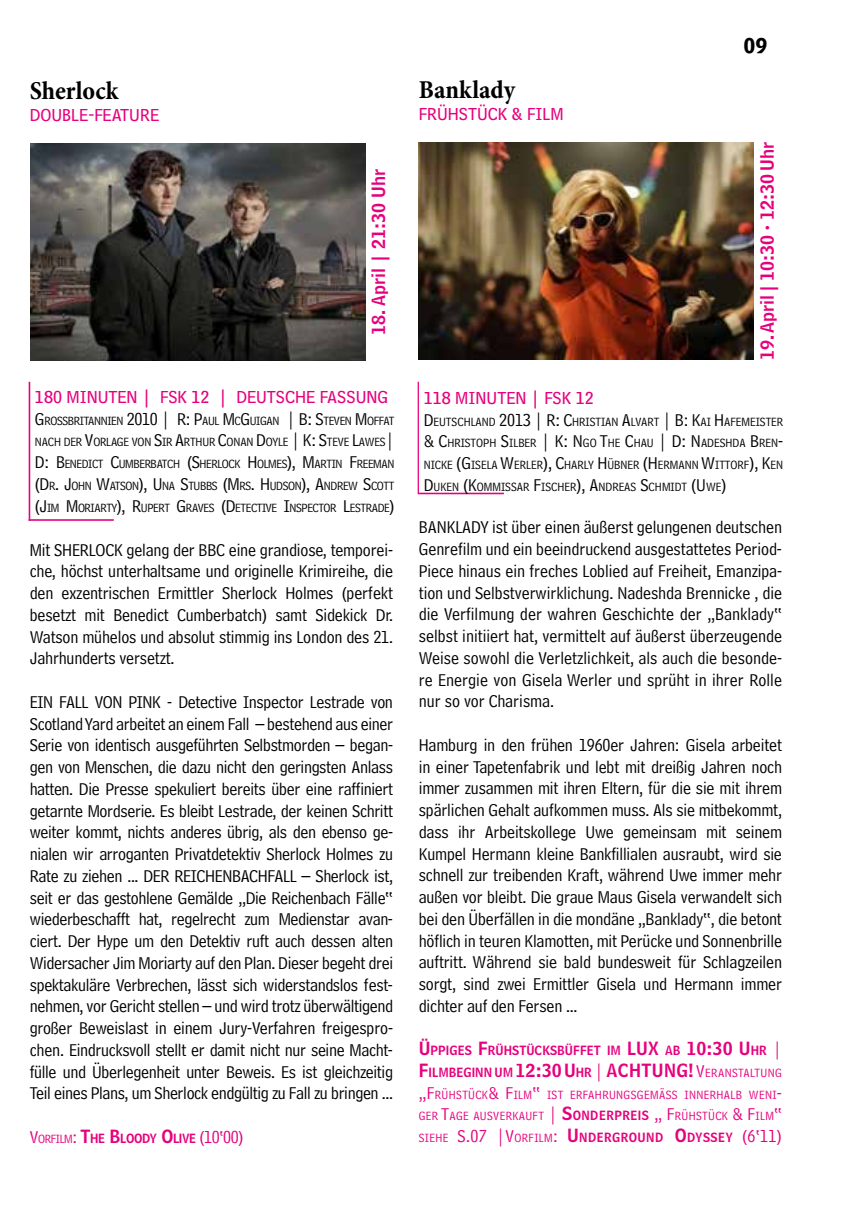
<style>
.page{position:relative;width:857px;height:1225px;background:#fff}
.page>*{position:absolute;margin:0;border:0;box-sizing:border-box;transform-origin:0 0}
.t1{font:700 condensed 26px "Minion Pro";color:#000}
.t2{font:18px/21.8px "Bell Centennial Address";letter-spacing:-.01em;color:#000;text-align:justify}
.t3{font:18px "Bell Centennial Sub Caption";color:#e6007d}
.t4{font:18px/21.8px "Bell Centennial Name And Number";color:#e6007d}
.t5{font:18px "Bell Centennial Name And Number";color:#e6007d}
.t6{font:18px "Bell Centennial Bold Listing";color:#000}
.t7{font:12.6px/21.8px "Bell Centennial Address";letter-spacing:-.02em;color:#000;text-align:justify}
.t8{font:12.6px/21.8px "Bell Centennial Address";letter-spacing:.03em;color:#e6007d;text-align:justify}
.t9{font:12.6px "Bell Centennial Name And Number";letter-spacing:.03em;color:#e6007d}
.t10{font:12.6px "Bell Centennial Name And Number";letter-spacing:-.03em;color:#e6007d}
.t11{font:12.6px "Bell Centennial Name And Number";color:#e6007d}
.s1{font-size:18px}
.s2{font-family:"Bell Centennial Address";font-size:18px}
.s3{font-family:"Bell Centennial Address"}
.s4{font-size:12.6px}
.s5{font-family:"Bell Centennial Name And Number";font-size:18px}
.s6{font-family:"Bell Centennial Name And Number"}
</style>
<div class="page">
<hr style="left:29px;top:382px;width:1px;height:139px;background:#e6007d">
<img style="left:30px;top:143px;width:335px;height:218px">
<hr style="left:418px;top:493px;width:85px;height:1px;background:#e6007d">
<img style="left:418px;top:142px;width:335px;height:218px">
<hr style="left:29px;top:519px;width:85px;height:2px;background:#e6007d">
<hr style="left:417px;top:382px;width:1px;height:112px;background:#e6007d">
<h1 class="t1" style="left:30px;top:73px;width:90px">Sherlock</h1>
<p class="t3" style="left:30px;top:104px;width:131px">DOUBLE-FEATURE</p>
<p class="t5" style="left:367px;top:335px;width:168px;rotate:-90deg">18. April | 21:30 Uhr</p>
<p class="t3" style="left:35px;top:386px;width:354px">180 MINUTEN | FSK 12 | DEUTSCHE FASSUNG</p>
<p class="t7" style="left:35px;top:409px;width:361px"><span class="s1">G</span>ROSSBRITANNIEN <span class="s1">2010 | R: P</span>AUL <span class="s1">M</span> C<span class="s1">G</span>UIGAN <span class="s1">| B: S</span>TEVEN <span class="s1">M</span> OFFAT NACH DER <span class="s1">V</span>ORLAGE VON <span class="s1">S</span>IR <span class="s1">A</span>RTHUR <span class="s1">C</span>ONAN <span class="s1">D</span>OYLE <span class="s1">| K: S</span>TEVE <span class="s1">L</span>AWES<span class="s1">| D: B</span> ENEDICT <span class="s1">C</span>UMBERBATCH <span class="s1">(S</span>HERLOCK <span class="s1">H</span> OLMES<span class="s1">), M</span>ARTIN <span class="s1">F</span>REEMAN <span class="s1">(D</span>R<span class="s1">. J</span>OHN <span class="s1">W</span>ATSON<span class="s1">), U</span> NA <span class="s1">S</span>TUBBS <span class="s1">(M</span> RS<span class="s1">. H</span> UDSON<span class="s1">), A</span>NDREW <span class="s1">S</span>COTT <span class="s1">(J</span>IM <span class="s1">M</span> ORIARTY<span class="s1">), R</span>UPERT <span class="s1">G</span>RAVES <span class="s1">(D</span> ETECTIVE <span class="s1">I</span>NSPECTOR <span class="s1">L</span>ESTRADE<span class="s1">)</span></p>
<p class="t2" style="left:30px;top:539px;width:364px">Mit SHERLOCK gelang der BBC eine grandiose, temporei&shy;che, höchst unterhaltsame und originelle Krimireihe, die den exzentrischen Ermittler Sherlock Holmes (perfekt besetzt mit Benedict Cumberbatch) samt Sidekick Dr.<br>Watson mühelos und absolut stimmig ins London des 21.<br>Jahrhunderts versetzt.</p>
<p class="t2" style="left:30px;top:691px;width:364px">EIN FALL VON PINK - Detective Inspector Lestrade von Scotland Yard arbeitet an einem Fall – bestehend aus einer Serie von identisch ausgeführten Selbstmorden – began&shy;gen von Menschen, die dazu nicht den geringsten Anlass hatten. Die Presse spekuliert bereits über eine raffiniert getarnte Mordserie. Es bleibt Lestrade, der keinen Schritt weiter kommt, nichts anderes übrig, als den ebenso ge&shy;nialen wir arroganten Privatdetektiv Sherlock Holmes zu Rate zu ziehen ... DER REICHENBACHFALL – Sherlock ist, seit er das gestohlene Gemälde „Die Reichenbach Fälle“ wiederbeschafft hat, regelrecht zum Medienstar avan&shy;ciert. Der Hype um den Detektiv ruft auch dessen alten Widersacher Jim Moriarty auf den Plan. Dieser begeht drei spektakuläre Verbrechen, lässt sich widerstandslos fest&shy;nehmen, vor Gericht stellen – und wird trotz überwältigend großer Beweislast in einem Jury-Verfahren freigespro&shy;chen. Eindrucksvoll stellt er damit nicht nur seine Macht&shy;fülle und Überlegenheit unter Beweis. Es ist gleichzeitig Teil eines Plans, um Sherlock endgültig zu Fall zu bringen ...</p>
<p class="t10" style="left:30px;top:1130px;width:215px"><span class="s2">V</span><span class="s3">ORFILM</span><span class="s2">:</span> <span class="s1">T</span>HE <span class="s1">B</span>LOODY <span class="s1">O</span>LIVE <span class="s2">(10‘00)</span></p>
<h1 class="t1" style="left:418px;top:72px;width:98px">Banklady</h1>
<p class="t3" style="left:418px;top:103px;width:146px">FRÜHSTÜCK &amp; FILM</p>
<p class="t6" style="left:743px;top:33px;width:26px">09</p>
<p class="t5" style="left:755px;top:360px;width:219px;rotate:-90deg">19. April | 10:30 <span class="s3">•</span> 12:30 Uhr</p>
<p class="t3" style="left:423px;top:387px;width:171px">118 MINUTEN | FSK 12</p>
<p class="t7" style="left:423px;top:410px;width:361px"><span class="s1">D</span> EUTSCHLAND <span class="s1">2013 | R: C</span>HRISTIAN <span class="s1">A</span>LVART <span class="s1">| B: K</span>AI <span class="s1">H</span> AFEMEISTER <span class="s1">&amp; C</span>HRISTOPH <span class="s1">S</span>ILBER <span class="s1">| K: N</span> GO <span class="s1">T</span>HE <span class="s1">C</span>HAU <span class="s1">| D: N</span>ADESHDA <span class="s1">B</span>REN<span class="s1">-</span>NICKE <span class="s1">(G</span>ISELA <span class="s1">W</span>ERLER<span class="s1">), C</span>HARLY <span class="s1">H</span> ÜBNER <span class="s1">(H</span> ERMANN <span class="s1">W</span>ITTORF<span class="s1">), K</span>EN <span class="s1">D</span> UKEN <span class="s1">(K</span>OMMISSAR <span class="s1">F</span>ISCHER<span class="s1">), A</span>NDREAS <span class="s1">S</span>CHMIDT <span class="s1">(U</span> WE<span class="s1">)</span></p>
<p class="t2" style="left:418px;top:516px;width:364px">BANKLADY ist über einen äußerst gelungenen deutschen Genrefilm und ein beeindruckend ausgestattetes Period-Piece hinaus ein freches Loblied auf Freiheit, Emanzipa&shy;tion und Selbstverwirklichung. Nadeshda Brennicke , die die Verfilmung der wahren Geschichte der „Banklady“ selbst initiiert hat, vermittelt auf äußerst überzeugende Weise sowohl die Verletzlichkeit, als auch die besonde&shy;re Energie von Gisela Werler und sprüht in ihrer Rolle nur so vor Charisma.</p>
<p class="t2" style="left:418px;top:734px;width:364px">Hamburg in den frühen 1960er Jahren: Gisela arbeitet in einer Tapetenfabrik und lebt mit dreißig Jahren noch immer zusammen mit ihren Eltern, für die sie mit ihrem spärlichen Gehalt aufkommen muss. Als sie mitbekommt, dass ihr Arbeitskollege Uwe gemeinsam mit seinem Kumpel Hermann kleine Bankfillialen ausraubt, wird sie schnell zur treibenden Kraft, während Uwe immer mehr außen vor bleibt. Die graue Maus Gisela verwandelt sich bei den Überfällen in die mondäne „Banklady“, die betont höflich in teuren Klamotten, mit Perücke und Sonnenbrille auftritt. Während sie bald bundesweit für Schlagzeilen sorgt, sind zwei Ermittler Gisela und Hermann immer dichter auf den Fersen ...</p>
<p class="t11" style="left:418px;top:1042px;width:147px"><span class="s1">Ü</span>PPIGES <span class="s1">F</span>RÜHSTÜCKSBÜFF</p>
<p class="t4" style="left:418px;top:1037px;width:364px;text-indent:168px"><span class="s4">ET IM</span> LUX <span class="s4">AB</span> 10:30 U <span class="s4">HR</span> <span class="s3">|<br></span>F<span class="s4">ILMBEGINN UM</span> 12:30 U<span class="s4">HR</span> <span class="s3">|</span> ACHTUNG</p>
<p class="t8" style="left:418px;top:1062px;width:364px;text-indent:270px"><span class="s5">!</span> <span class="s1">V</span>ERANSTALTUNG <span class="s1">„F</span>RÜHSTÜCK<span class="s1">&amp; F</span>ILM<span class="s1">“</span> IST ERFAHRUNGSGEMÄSS INNERHALB WENI<span class="s1">-</span>GER <span class="s1">T</span>AGE AUSVERKAUFT <span class="s1">|</span> <span class="s5">S</span><span class="s6">ONDERPREIS</span> <span class="s1">„ F</span>RÜHSTÜCK <span class="s1">&amp; F</span>ILM<span class="s1">“</span></p>
<p class="t9" style="left:418px;top:1129px;width:364px"><span class="s3">SIEHE</span> <span class="s2">S.07 |V</span><span class="s3">ORFILM</span><span class="s2">:</span> <span class="s1">U</span> NDERGROUND <span class="s1">O</span>DYSSEY <span class="s2">(6‘11)</span></p>
</div>
